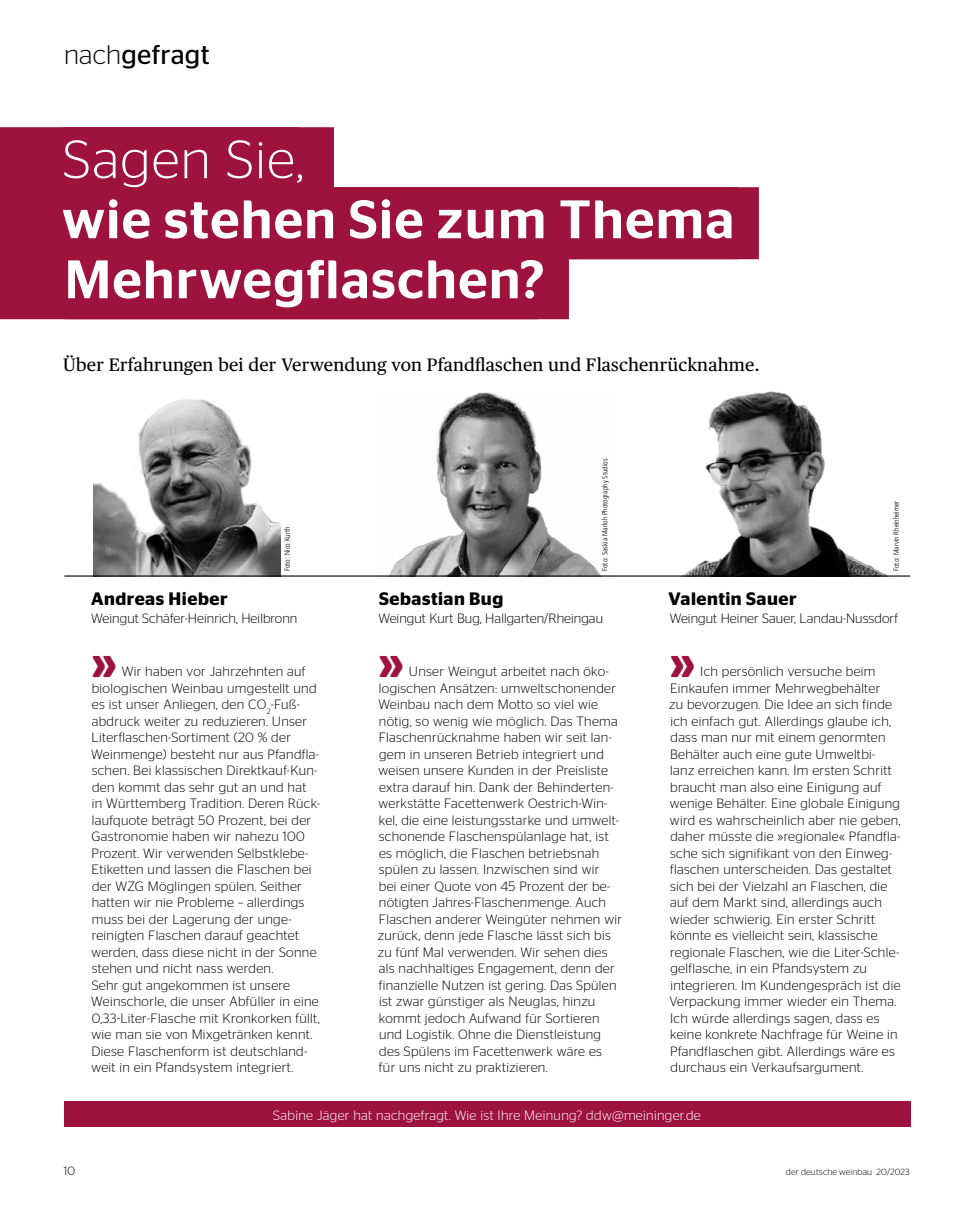
<style>
.page{position:relative;width:957px;height:1212px;background:#fff}
.page>*{position:absolute;margin:0;border:0;box-sizing:border-box;transform-origin:0 0}
.t1{font:500 54px/60px "Stag Sans";letter-spacing:.025em;color:#fff}
.t2{font:300 54px "Stag Sans";letter-spacing:.025em;color:#fff}
.t3{font:600 48px "Stag Sans";color:#9e133e}
.t4{font:27px "Stag Sans";letter-spacing:.01em;color:#000}
.t5{font:18px "Publico Text";letter-spacing:.01em;color:#000}
.t6{font:600 18px "Stag Sans";letter-spacing:.03em;color:#000}
.t7{font:300 13.5px/16.5px "Stag Sans";letter-spacing:.025em;color:#000}
.t8{font:300 13.5px "Stag Sans";letter-spacing:.005em;color:#000}
.t9{font:300 13.5px "Stag Sans";letter-spacing:.025em;color:#fff}
.t10{font:300 12px "Stag Sans";color:#000}
.t11{font:300 9px "Stag Sans";letter-spacing:.015em;color:#000}
.t12{font:300 condensed 7.5px "Frutiger LT Pro";color:#000}
.s1{font-weight:300}
</style>
<div class="page">
<div style="left:64px;top:1101px;width:846px;height:26px;background:#9e133e"></div>
<div style="left:0;top:127px;width:299px;height:72px;background:#9e133e"></div>
<div style="left:63px;top:127px;width:271px;height:72px;background:#9e133e"></div>
<div style="left:0;top:187px;width:738px;height:72px;background:#9e133e"></div>
<div style="left:62px;top:187px;width:697px;height:72px;background:#9e133e"></div>
<div style="left:0;top:247px;width:537px;height:72px;background:#9e133e"></div>
<div style="left:65px;top:247px;width:504px;height:72px;background:#9e133e"></div>
<img style="left:94px;top:399px;width:186px;height:176px">
<img style="left:389px;top:392px;width:212px;height:183px">
<img style="left:683px;top:391px;width:204px;height:184px">
<hr style="left:64px;top:575px;width:846px;height:2px;background:#000">
<h3 class="t4" style="left:64px;top:39px;width:147px"><span class="s1">nach</span>gefragt</h3>
<h1 class="t2" style="left:63px;top:130px;width:242px">Sagen Sie,</h1>
<h1 class="t1" style="left:62px;top:189px;width:674px">wie stehen Sie zum Thema<br>Mehrwegflaschen?</h1>
<h3 class="t5" style="left:63px;top:351px;width:698px">Über Erfahrungen bei der Verwendung von Pfandflaschen und Flaschenrücknahme.</h3>
<p class="t12" style="left:283px;top:571px;width:46px;rotate:-90deg">Foto: Nico Kurth</p>
<p class="t12" style="left:600px;top:571px;width:114px;rotate:-90deg">Foto: Saskia Marloh Photography Studios</p>
<p class="t12" style="left:892px;top:571px;width:72px;rotate:-90deg">Foto: Marvin Rheinheimer</p>
<h3 class="t6" style="left:91px;top:588px;width:138px">Andreas Hieber</h3>
<p class="t8" style="left:91px;top:611px;width:208px">Weingut Schäfer-Heinrich, Heilbronn</p>
<h3 class="t6" style="left:379px;top:588px;width:126px">Sebastian Bug</h3>
<p class="t8" style="left:378px;top:611px;width:226px">Weingut Kurt Bug, Hallgarten/Rheingau</p>
<h3 class="t6" style="left:668px;top:588px;width:129px">Valentin Sauer</h3>
<p class="t8" style="left:670px;top:611px;width:230px">Weingut Heiner Sauer, Landau-Nussdorf</p>
<h2 class="t3" style="left:91px;top:634px;width:27px">»</h2>
<p class="t7" style="left:91px;top:663px;width:230px;text-indent:31px">Wir haben vor Jahrzehnten auf biologischen Weinbau umgestellt und es ist unser Anliegen, den CO<sub>2</sub>-Fuß&shy;abdruck weiter zu reduzieren. Unser Literflaschen-Sortiment (20 % der Weinmenge) besteht nur aus Pfandfla&shy;schen. Bei klassischen Direktkauf-Kun&shy;den kommt das sehr gut an und hat<br>in Württemberg Tradition. Deren Rück&shy;laufquote beträgt 50 Prozent, bei der Gastronomie haben wir nahezu 100<br>Prozent. Wir verwenden Selbstklebe-Etiketten und lassen die Flaschen bei der WZG Möglingen spülen. Seither hatten wir nie Probleme – allerdings muss bei der Lagerung der unge&shy;reinigten Flaschen darauf geachtet werden, dass diese nicht in der Sonne stehen und nicht nass werden.<br>Sehr gut angekommen ist unsere Weinschorle, die unser Abfüller in eine 0,33-Liter-Flasche mit Kronkorken füllt, wie man sie von Mixgetränken kennt.<br>Diese Flaschenform ist deutschland&shy;weit in ein Pfandsystem integriert.</p>
<h2 class="t3" style="left:378px;top:634px;width:27px">»</h2>
<p class="t7" style="left:378px;top:663px;width:246px;text-indent:31px">Unser Weingut arbeitet nach öko&shy;logischen Ansätzen: umweltschonender Weinbau nach dem Motto so viel wie nötig, so wenig wie möglich. Das Thema Flaschenrücknahme haben wir seit lan&shy;gem in unseren Betrieb integriert und weisen unsere Kunden in der Preisliste extra darauf hin. Dank der Behinderten&shy;werkstätte Facettenwerk Oestrich-Win&shy;kel, die eine leistungsstarke und umwelt&shy;schonende Flaschenspülanlage hat, ist es möglich, die Flaschen betriebsnah spülen zu lassen. Inzwischen sind wir<br>bei einer Quote von 45 Prozent der be&shy;nötigten Jahres-Flaschenmenge. Auch Flaschen anderer Weingüter nehmen wir zurück, denn jede Flasche lässt sich bis zu fünf Mal verwenden. Wir sehen dies als nachhaltiges Engagement, denn der finanzielle Nutzen ist gering. Das Spülen ist zwar günstiger als Neuglas, hinzu kommt jedoch Aufwand für Sortieren und Logistik. Ohne die Dienstleistung des Spülens im Facettenwerk wäre es<br>für uns nicht zu praktizieren.</p>
<h2 class="t3" style="left:670px;top:634px;width:27px">»</h2>
<p class="t7" style="left:669px;top:663px;width:233px;text-indent:31px">Ich persönlich versuche beim Einkaufen immer Mehrwegbehälter<br>zu bevorzugen. Die Idee an sich finde ich einfach gut. Allerdings glaube ich, dass man nur mit einem genormten Behälter auch eine gute Umweltbi&shy;lanz erreichen kann. Im ersten Schritt braucht man also eine Einigung auf wenige Behälter. Eine globale Einigung wird es wahrscheinlich aber nie geben, daher müsste die »regionale« Pfandfla&shy;sche sich signifikant von den Einweg&shy;flaschen unterscheiden. Das gestaltet sich bei der Vielzahl an Flaschen, die auf dem Markt sind, allerdings auch wieder schwierig. Ein erster Schritt könnte es vielleicht sein, klassische regionale Flaschen, wie die Liter-Schle&shy;gelflasche, in ein Pfandsystem zu integrieren. Im Kundengespräch ist die Verpackung immer wieder ein Thema.<br>Ich würde allerdings sagen, dass es keine konkrete Nachfrage für Weine in Pfandflaschen gibt. Allerdings wäre es durchaus ein Verkaufsargument.</p>
<p class="t9" style="left:273px;top:1107px;width:429px">Sabine Jäger hat nachgefragt. Wie ist Ihre Meinung? ddw@meininger.de</p>
<p class="t10" style="left:64px;top:1164px;width:13px">10</p>
<p class="t11" style="left:786px;top:1167px;width:125px">der deutsche weinbau 20/2023</p>
</div>
